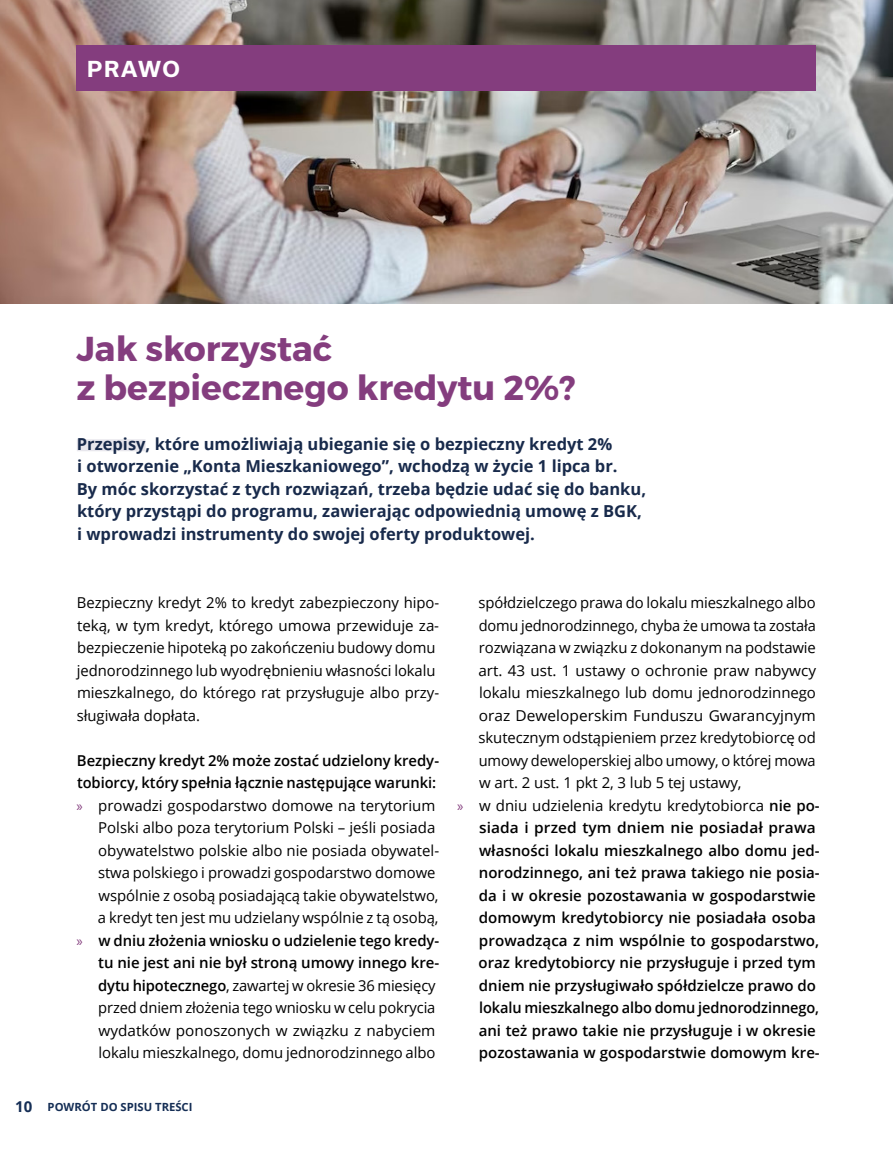
<style>
.page{position:relative;width:893px;height:1149px;background:#fff}
.page>*{position:absolute;margin:0;border:0;box-sizing:border-box;transform-origin:0 0}
.t1{font:34.5px/39px "Trueno Bd";color:#843d7e}
.t2{font:700 21px "Usual";letter-spacing:.08em;color:#fff}
.t3{font:700 16.5px/22.5px "Open Sans";color:#182a4b}
.t4{font:15px/22.5px "Open Sans";letter-spacing:-.005em;color:#000}
.t5{font:600 15px "Open Sans";color:#000}
.t6{font:700 11.25px "Open Sans";color:#152e55}
.s1{font-weight:600}
.s2{font-family:"Myriad Pro";color:#843d7e}
.s3{font-size:15px}
</style>
<div class="page">
<img style="left:0;top:0;width:893px;height:303px">
<div style="left:77px;top:439px;width:69px;height:12px;background:#e8e7ed"></div>
<div style="left:76px;top:46px;width:740px;height:45px;background:#843d7e"></div>
<h2 class="t2" style="left:87px;top:57px;width:94px">PRAWO</h2>
<h1 class="t1" style="left:76px;top:329px;width:501px">Jak skorzystać<br>z bezpiecznego kredytu 2%?</h1>
<p class="t3" style="left:77px;top:432px;width:571px">Przepisy, które umożliwiają ubieganie się o bezpieczny kredyt 2%<br>i otworzenie „Konta Mieszkaniowego”, wchodzą w życie 1 lipca br.<br>By móc skorzystać z tych rozwiązań, trzeba będzie udać się do banku, który przystąpi do programu, zawierając odpowiednią umowę z BGK, i wprowadzi instrumenty do swojej oferty produktowej.</p>
<p class="t4" style="left:77px;top:590px;width:364px">Bezpieczny kredyt 2% to kredyt zabezpieczony hipo&shy;teką, w tym kredyt, którego umowa przewiduje za&shy;bezpieczenie hipoteką po zakończeniu budowy domu jednorodzinnego lub wyodrębnieniu własności lokalu mieszkalnego, do którego rat przysługuje albo przy&shy;sługiwała dopłata.</p>
<p class="t4" style="left:77px;top:748px;width:364px;text-align:right"><span class="s1">Bezpieczny kredyt 2% może zostać udzielony kredy&shy;tobiorcy, który spełnia łącznie następujące warunki: </span><span class="s2">»</span> prowadzi gospodarstwo domowe na terytorium Polski albo poza terytorium Polski – jeśli posiada obywatelstwo polskie albo nie posiada obywatel&shy;stwa polskiego i prowadzi gospodarstwo domowe wspólnie z osobą posiadającą takie obywatelstwo,<br>a kredyt ten jest mu udzielany wspólnie z tą osobą,<br><span class="s2">»</span> <span class="s1">w dniu złożenia wniosku o udzielenie tego kredy&shy;tu nie jest ani nie był stroną umowy innego kre&shy;dytu hipotecznego</span>, zawartej w okresie 36 miesięcy przed dniem złożenia tego wniosku w celu pokrycia wydatków ponoszonych w związku z nabyciem lokalu mieszkalnego, domu jednorodzinnego albo</p>
<p class="t6" style="left:15px;top:1098px;width:179px"><span class="s3">10</span> POWRÓT DO SPISU TREŚCI</p>
<p class="t4" style="left:479px;top:590px;width:339px">spółdzielczego prawa do lokalu mieszkalnego albo</p>
<p class="t4" style="left:479px;top:613px;width:339px">domu jednorodzinnego, chyba że umowa ta została</p>
<p class="t4" style="left:479px;top:635px;width:339px">rozwiązana w związku z dokonanym na podstawie</p>
<p class="t4" style="left:478px;top:658px;width:339px">art. 43 ust. 1 ustawy o ochronie praw nabywcy</p>
<p class="t4" style="left:479px;top:680px;width:338px">lokalu mieszkalnego lub domu jednorodzinnego</p>
<p class="t4" style="left:479px;top:703px;width:339px">oraz Deweloperskim Funduszu Gwarancyjnym</p>
<p class="t4" style="left:479px;top:725px;width:339px">skutecznym odstąpieniem przez kredytobiorcę od</p>
<p class="t4" style="left:479px;top:748px;width:338px">umowy deweloperskiej albo umowy, o której mowa</p>
<p class="t4" style="left:479px;top:770px;width:264px">w art. 2 ust. 1 pkt 2, 3 lub 5 tej ustawy,</p>
<p class="t4" style="left:457px;top:793px;width:364px"><span class="s2">»</span> w dniu udzielenia kredytu kredytobiorca <span class="s1">nie po-</span></p>
<p class="t5" style="left:479px;top:817px;width:338px">siada i przed tym dniem nie posiadał prawa</p>
<p class="t5" style="left:479px;top:839px;width:342px">własności lokalu mieszkalnego albo domu jed-</p>
<p class="t5" style="left:479px;top:862px;width:342px">norodzinnego, ani też prawa takiego nie posia-</p>
<p class="t5" style="left:479px;top:884px;width:339px">da i w okresie pozostawania w gospodarstwie</p>
<p class="t5" style="left:479px;top:907px;width:339px">domowym kredytobiorcy nie posiadała osoba</p>
<p class="t5" style="left:479px;top:929px;width:342px">prowadząca z nim wspólnie to gospodarstwo,</p>
<p class="t5" style="left:479px;top:952px;width:339px">oraz kredytobiorcy nie przysługuje i przed tym</p>
<p class="t5" style="left:479px;top:974px;width:339px">dniem nie przysługiwało spółdzielcze prawo do</p>
<p class="t5" style="left:479px;top:997px;width:342px">lokalu mieszkalnego albo domu jednorodzinnego,</p>
<p class="t5" style="left:479px;top:1019px;width:339px">ani też prawo takie nie przysługuje i w okresie</p>
<p class="t5" style="left:479px;top:1042px;width:342px">pozostawania w gospodarstwie domowym kre-</p>
</div>
